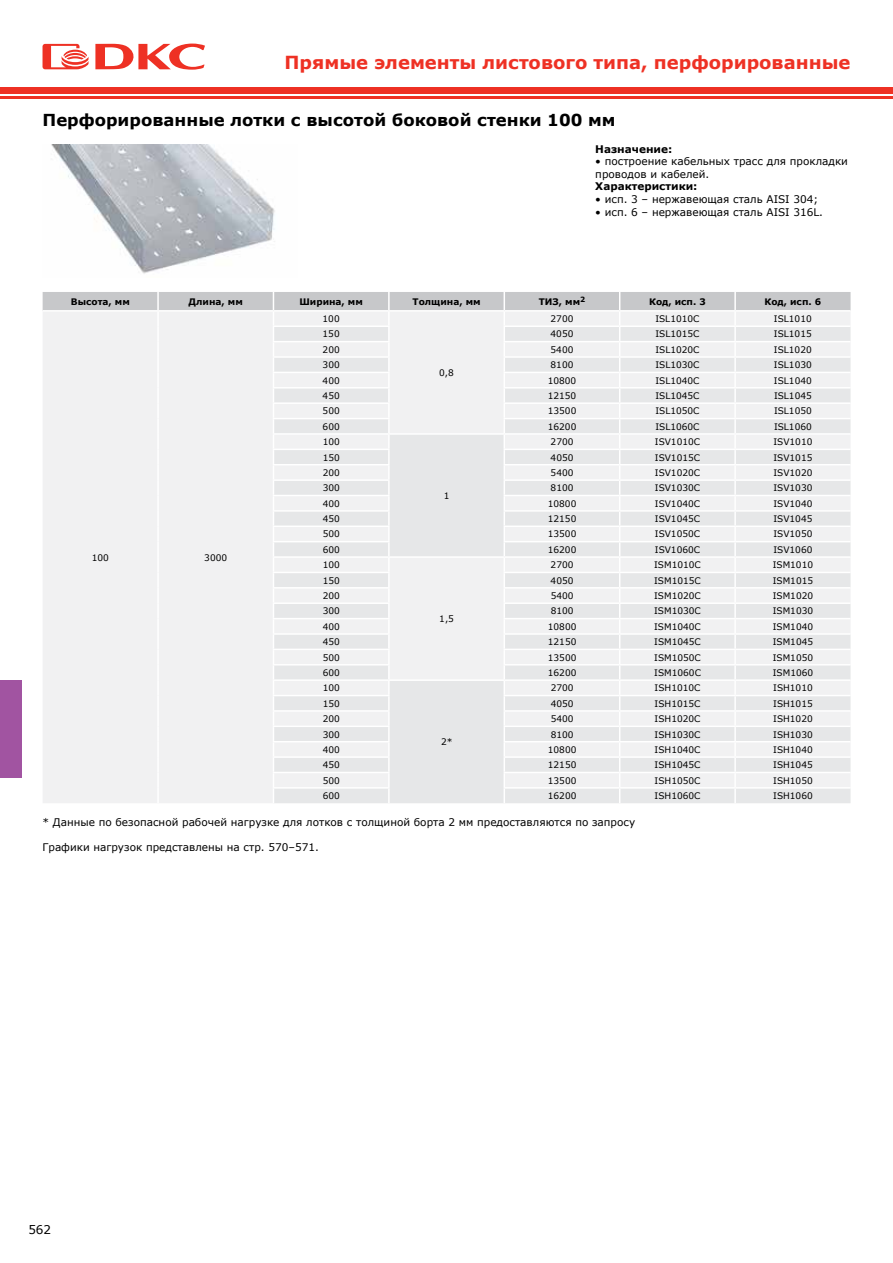
<style>
.page{position:relative;width:893px;height:1263px;background:#fff}
.page>*{position:absolute;margin:0;border:0;box-sizing:border-box;transform-origin:0 0}
.t1{font:700 18px "Verdana";color:#ee3124}
.t2{font:700 16.5px "Verdana";color:#000}
.t3{font:12px "Verdana";color:#000}
.t4{font:10.5px/12.6px "Verdana";color:#000}
.t5{font:700 10.5px "Verdana";color:#000}
.t6{font:9px "Verdana";color:#000}
.t7{font:700 9px "Verdana";color:#000}
</style>
<div class="page">
<div style="left:0;top:87px;width:893px;height:6px;background:#ee3124"></div>
<hr style="left:0;top:96px;width:893px;height:3px;background:#ee3124">
<svg style="left:43px;top:44px;width:46px;height:25px"></svg>
<svg style="left:95px;top:44px;width:110px;height:26px"></svg>
<div style="left:0;top:680px;width:22px;height:98px;background:#a154a1"></div>
<svg style="left:43px;top:292px;width:807px;height:511px"></svg>
<img style="left:51px;top:145px;width:224px;height:129px">
<h1 class="t1" style="left:285px;top:49px;width:567px">Прямые элементы листового типа, перфорированные</h1>
<h2 class="t2" style="left:43px;top:109px;width:574px">Перфорированные лотки с высотой боковой стенки 100 мм</h2>
<p class="t5" style="left:595px;top:141px;width:79px">Назначение:</p>
<p class="t4" style="left:595px;top:155px;width:254px">• построение кабельных трасс для прокладки проводов и кабелей.</p>
<p class="t5" style="left:595px;top:179px;width:104px">Характеристики:</p>
<p class="t4" style="left:595px;top:193px;width:224px">• исп. 3 – нержавеющая сталь AISI 304;</p>
<p class="t4" style="left:595px;top:205px;width:229px">• исп. 6 – нержавеющая сталь AISI 316L.</p>
<p class="t7" style="left:71px;top:295px;width:60px">Высота, мм</p>
<p class="t7" style="left:189px;top:295px;width:56px">Длина, мм</p>
<p class="t7" style="left:299px;top:295px;width:65px">Ширина, мм</p>
<p class="t7" style="left:413px;top:295px;width:70px">Толщина, мм</p>
<p class="t7" style="left:539px;top:295px;width:48px">ТИЗ, мм<sup>2</sup></p>
<p class="t7" style="left:649px;top:295px;width:58px">Код, исп. 3</p>
<p class="t7" style="left:764px;top:295px;width:58px">Код, исп. 6</p>
<p class="t6" style="left:323px;top:312px;width:19px">100</p>
<p class="t6" style="left:551px;top:312px;width:24px">2700</p>
<p class="t6" style="left:655px;top:312px;width:46px">ISL1010C</p>
<p class="t6" style="left:774px;top:312px;width:39px">ISL1010</p>
<p class="t6" style="left:92px;top:551px;width:19px">100</p>
<p class="t6" style="left:204px;top:551px;width:24px">3000</p>
<p class="t6" style="left:323px;top:328px;width:19px">150</p>
<p class="t6" style="left:551px;top:328px;width:24px">4050</p>
<p class="t6" style="left:655px;top:328px;width:46px">ISL1015C</p>
<p class="t6" style="left:774px;top:328px;width:39px">ISL1015</p>
<p class="t6" style="left:323px;top:343px;width:19px">200</p>
<p class="t6" style="left:551px;top:343px;width:24px">5400</p>
<p class="t6" style="left:655px;top:343px;width:46px">ISL1020C</p>
<p class="t6" style="left:774px;top:343px;width:39px">ISL1020</p>
<p class="t6" style="left:323px;top:359px;width:19px">300</p>
<p class="t6" style="left:551px;top:359px;width:24px">8100</p>
<p class="t6" style="left:655px;top:359px;width:46px">ISL1030C</p>
<p class="t6" style="left:774px;top:359px;width:39px">ISL1030</p>
<p class="t6" style="left:323px;top:374px;width:19px">400</p>
<p class="t6" style="left:548px;top:374px;width:30px">10800</p>
<p class="t6" style="left:655px;top:374px;width:46px">ISL1040C</p>
<p class="t6" style="left:774px;top:374px;width:39px">ISL1040</p>
<p class="t6" style="left:323px;top:389px;width:19px">450</p>
<p class="t6" style="left:548px;top:389px;width:30px">12150</p>
<p class="t6" style="left:655px;top:389px;width:46px">ISL1045C</p>
<p class="t6" style="left:774px;top:389px;width:39px">ISL1045</p>
<p class="t6" style="left:323px;top:405px;width:19px">500</p>
<p class="t6" style="left:548px;top:405px;width:30px">13500</p>
<p class="t6" style="left:655px;top:405px;width:46px">ISL1050C</p>
<p class="t6" style="left:774px;top:405px;width:39px">ISL1050</p>
<p class="t6" style="left:323px;top:420px;width:19px">600</p>
<p class="t6" style="left:548px;top:420px;width:30px">16200</p>
<p class="t6" style="left:655px;top:420px;width:46px">ISL1060C</p>
<p class="t6" style="left:774px;top:420px;width:39px">ISL1060</p>
<p class="t6" style="left:323px;top:436px;width:19px">100</p>
<p class="t6" style="left:439px;top:366px;width:16px">0,8</p>
<p class="t6" style="left:551px;top:436px;width:24px">2700</p>
<p class="t6" style="left:655px;top:436px;width:47px">ISV1010C</p>
<p class="t6" style="left:773px;top:436px;width:40px">ISV1010</p>
<p class="t6" style="left:323px;top:451px;width:19px">150</p>
<p class="t6" style="left:551px;top:451px;width:24px">4050</p>
<p class="t6" style="left:655px;top:451px;width:47px">ISV1015C</p>
<p class="t6" style="left:773px;top:451px;width:40px">ISV1015</p>
<p class="t6" style="left:323px;top:466px;width:19px">200</p>
<p class="t6" style="left:551px;top:466px;width:24px">5400</p>
<p class="t6" style="left:655px;top:466px;width:47px">ISV1020C</p>
<p class="t6" style="left:773px;top:466px;width:40px">ISV1020</p>
<p class="t6" style="left:323px;top:482px;width:19px">300</p>
<p class="t6" style="left:551px;top:482px;width:24px">8100</p>
<p class="t6" style="left:655px;top:482px;width:47px">ISV1030C</p>
<p class="t6" style="left:773px;top:482px;width:40px">ISV1030</p>
<p class="t6" style="left:323px;top:497px;width:19px">400</p>
<p class="t6" style="left:548px;top:497px;width:30px">10800</p>
<p class="t6" style="left:655px;top:497px;width:47px">ISV1040C</p>
<p class="t6" style="left:773px;top:497px;width:40px">ISV1040</p>
<p class="t6" style="left:323px;top:513px;width:19px">450</p>
<p class="t6" style="left:548px;top:513px;width:30px">12150</p>
<p class="t6" style="left:655px;top:513px;width:47px">ISV1045C</p>
<p class="t6" style="left:773px;top:513px;width:40px">ISV1045</p>
<p class="t6" style="left:323px;top:528px;width:19px">500</p>
<p class="t6" style="left:548px;top:528px;width:30px">13500</p>
<p class="t6" style="left:655px;top:528px;width:47px">ISV1050C</p>
<p class="t6" style="left:773px;top:528px;width:40px">ISV1050</p>
<p class="t6" style="left:323px;top:543px;width:19px">600</p>
<p class="t6" style="left:548px;top:543px;width:30px">16200</p>
<p class="t6" style="left:655px;top:543px;width:47px">ISV1060C</p>
<p class="t6" style="left:773px;top:543px;width:40px">ISV1060</p>
<p class="t6" style="left:323px;top:559px;width:19px">100</p>
<p class="t6" style="left:444px;top:489px;width:7px">1</p>
<p class="t6" style="left:551px;top:559px;width:24px">2700</p>
<p class="t6" style="left:654px;top:559px;width:48px">ISM1010C</p>
<p class="t6" style="left:773px;top:559px;width:42px">ISM1010</p>
<p class="t6" style="left:323px;top:574px;width:19px">150</p>
<p class="t6" style="left:551px;top:574px;width:24px">4050</p>
<p class="t6" style="left:654px;top:574px;width:48px">ISM1015C</p>
<p class="t6" style="left:773px;top:574px;width:42px">ISM1015</p>
<p class="t6" style="left:323px;top:590px;width:19px">200</p>
<p class="t6" style="left:551px;top:590px;width:24px">5400</p>
<p class="t6" style="left:654px;top:590px;width:48px">ISM1020C</p>
<p class="t6" style="left:773px;top:590px;width:42px">ISM1020</p>
<p class="t6" style="left:323px;top:605px;width:19px">300</p>
<p class="t6" style="left:551px;top:605px;width:24px">8100</p>
<p class="t6" style="left:654px;top:605px;width:48px">ISM1030C</p>
<p class="t6" style="left:773px;top:605px;width:42px">ISM1030</p>
<p class="t6" style="left:323px;top:620px;width:19px">400</p>
<p class="t6" style="left:548px;top:620px;width:30px">10800</p>
<p class="t6" style="left:654px;top:620px;width:48px">ISM1040C</p>
<p class="t6" style="left:773px;top:620px;width:42px">ISM1040</p>
<p class="t6" style="left:323px;top:636px;width:19px">450</p>
<p class="t6" style="left:548px;top:636px;width:30px">12150</p>
<p class="t6" style="left:654px;top:636px;width:48px">ISM1045C</p>
<p class="t6" style="left:773px;top:636px;width:42px">ISM1045</p>
<p class="t6" style="left:323px;top:651px;width:19px">500</p>
<p class="t6" style="left:548px;top:651px;width:30px">13500</p>
<p class="t6" style="left:654px;top:651px;width:48px">ISM1050C</p>
<p class="t6" style="left:773px;top:651px;width:42px">ISM1050</p>
<p class="t6" style="left:323px;top:666px;width:19px">600</p>
<p class="t6" style="left:548px;top:666px;width:30px">16200</p>
<p class="t6" style="left:654px;top:666px;width:48px">ISM1060C</p>
<p class="t6" style="left:773px;top:666px;width:42px">ISM1060</p>
<p class="t6" style="left:323px;top:682px;width:19px">100</p>
<p class="t6" style="left:439px;top:613px;width:16px">1,5</p>
<p class="t6" style="left:551px;top:682px;width:24px">2700</p>
<p class="t6" style="left:655px;top:682px;width:47px">ISH1010C</p>
<p class="t6" style="left:773px;top:682px;width:41px">ISH1010</p>
<p class="t6" style="left:323px;top:697px;width:19px">150</p>
<p class="t6" style="left:551px;top:697px;width:24px">4050</p>
<p class="t6" style="left:655px;top:697px;width:47px">ISH1015C</p>
<p class="t6" style="left:773px;top:697px;width:41px">ISH1015</p>
<p class="t6" style="left:323px;top:713px;width:19px">200</p>
<p class="t6" style="left:551px;top:713px;width:24px">5400</p>
<p class="t6" style="left:655px;top:713px;width:47px">ISH1020C</p>
<p class="t6" style="left:773px;top:713px;width:41px">ISH1020</p>
<p class="t6" style="left:323px;top:728px;width:19px">300</p>
<p class="t6" style="left:551px;top:728px;width:24px">8100</p>
<p class="t6" style="left:655px;top:728px;width:47px">ISH1030C</p>
<p class="t6" style="left:773px;top:728px;width:41px">ISH1030</p>
<p class="t6" style="left:323px;top:743px;width:19px">400</p>
<p class="t6" style="left:548px;top:743px;width:30px">10800</p>
<p class="t6" style="left:655px;top:743px;width:47px">ISH1040C</p>
<p class="t6" style="left:773px;top:743px;width:41px">ISH1040</p>
<p class="t6" style="left:323px;top:759px;width:19px">450</p>
<p class="t6" style="left:548px;top:759px;width:30px">12150</p>
<p class="t6" style="left:655px;top:759px;width:47px">ISH1045C</p>
<p class="t6" style="left:773px;top:759px;width:41px">ISH1045</p>
<p class="t6" style="left:323px;top:774px;width:19px">500</p>
<p class="t6" style="left:548px;top:774px;width:30px">13500</p>
<p class="t6" style="left:655px;top:774px;width:47px">ISH1050C</p>
<p class="t6" style="left:773px;top:774px;width:41px">ISH1050</p>
<p class="t6" style="left:323px;top:790px;width:19px">600</p>
<p class="t6" style="left:548px;top:790px;width:30px">16200</p>
<p class="t6" style="left:655px;top:790px;width:47px">ISH1060C</p>
<p class="t6" style="left:773px;top:790px;width:41px">ISH1060</p>
<p class="t6" style="left:441px;top:736px;width:13px">2*</p>
<p class="t4" style="left:43px;top:815px;width:594px">* Данные по безопасной рабочей нагрузке для лотков с толщиной борта 2 мм предоставляются по запросу</p>
<p class="t4" style="left:43px;top:841px;width:278px">Графики нагрузок представлены на стр. 570–571.</p>
<h3 class="t3" style="left:28px;top:1221px;width:24px">562</h3>
</div>
